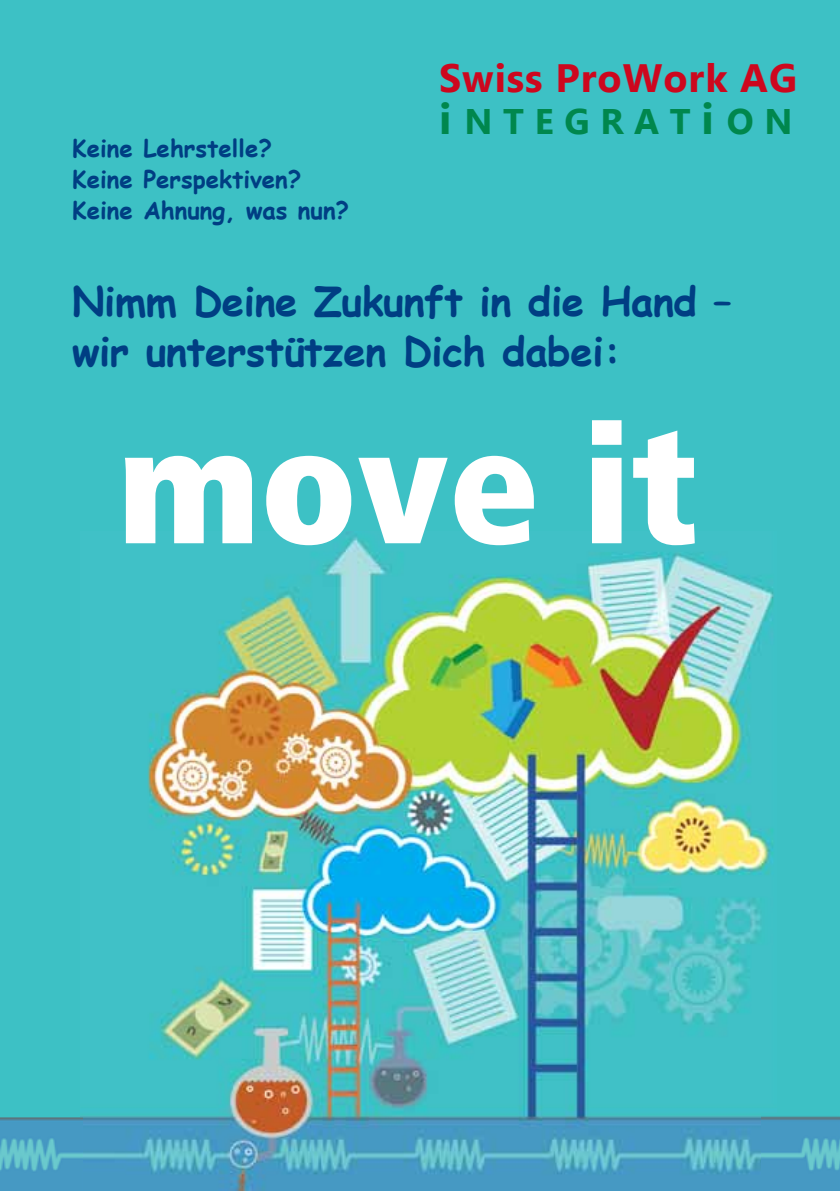
<style>
.page{position:relative;width:840px;height:1191px;background:#fff}
.page>*{position:absolute;margin:0;border:0;box-sizing:border-box;transform-origin:0 0}
.t1{font:700 40px/50px "Comic Sans MS";letter-spacing:-.01em;color:#003e83}
.t2{font:700 39.4px "Lao UI";letter-spacing:.025em;color:#cd071e}
.t3{font:700 35.6px "Lao UI";letter-spacing:.3em;color:#00874d}
.t4{font:700 24px/31px "Comic Sans MS";color:#003e83}
.s1{font-size:43.4px}
</style>
<div class="page">
<div style="left:0;top:0;width:839px;height:1191px;background:#3dc1c5"></div>
<img style="left:81px;top:531px;width:693px;height:660px">
<img style="left:760px;top:1113px;width:79px;height:78px">
<img style="left:0;top:1117px;width:83px;height:74px">
<svg style="left:125px;top:420px;width:569px;height:125px"></svg>
<p class="t4" style="left:72px;top:132px;width:278px">Keine Lehrstelle?<br>Keine Perspektiven?<br>Keine Ahnung, was nun?</p>
<h2 class="t2" style="left:439px;top:51px;width:359px">Swiss ProWork AG</h2>
<h3 class="t3" style="left:439px;top:98px;width:355px"><span class="s1">i</span>NTEGRAT<span class="s1">i</span>ON</h3>
<h1 class="t1" style="left:72px;top:275px;width:660px">Nimm Deine Zukunft in die Hand – wir unterstützen Dich dabei:</h1>
</div>
